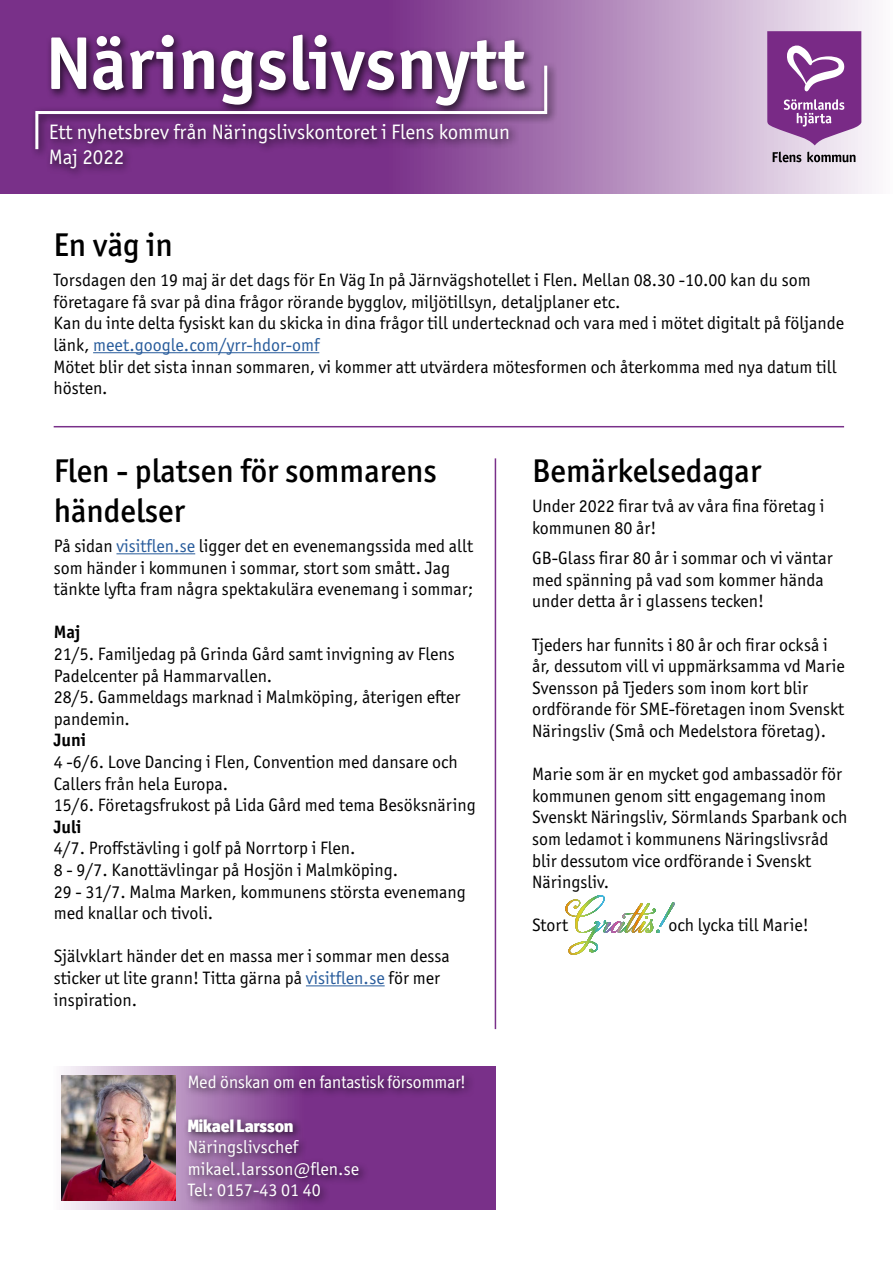
<style>
.page{position:relative;width:893px;height:1263px;background:#fff}
.page>*{position:absolute;margin:0;border:0;box-sizing:border-box;transform-origin:0 0}
.t1{font:700 75px "Officina Sans ITC Pro";color:#fff}
.t2{font:500 33px/39.6px "Officina Sans ITC Pro";color:#000}
.t3{font:21px/25.2px "Officina Sans ITC Pro";color:#fff}
.t4{font:18px/21.6px "Officina Sans ITC Pro";color:#000}
.t5{font:18px/21.6px "Officina Sans ITC Pro";color:#fff}
.t6{font:18px "Officina Display ITC Std";color:#fff}
.t7{font:900 18px "Officina Display ITC Std";letter-spacing:-.01em;color:#fff}
.t8{font:700 18px "Officina Sans ITC Pro";color:#000}
.s1{color:#275b9b}
</style>
<div class="page">
<svg style="left:61px;top:1066px;width:435px;height:144px;background:#9c68a5"></svg>
<hr style="left:116px;top:553px;width:79px;height:1px;background:#275b9b">
<hr style="left:306px;top:985px;width:79px;height:1px;background:#275b9b">
<svg style="left:0;top:0;width:872px;height:193px;background:#ac7fb6"></svg>
<div style="left:46px;top:30px;width:490px;height:87px;background:#000;opacity:.75"></div>
<div style="left:30px;top:61px;width:528px;height:99px;background:#000;opacity:.75"></div>
<hr style="left:35px;top:111px;width:3px;height:38px;background:#fff">
<hr style="left:37px;top:111px;width:509px;height:3px;background:#fff">
<hr style="left:544px;top:66px;width:3px;height:48px;background:#fff">
<div style="left:46px;top:118px;width:473px;height:61px;background:#000;opacity:.75"></div>
<svg style="left:767px;top:31px;width:94px;height:114px;background:#93549e"></svg>
<svg style="left:773px;top:152px;width:28px;height:10px"></svg>
<svg style="left:807px;top:152px;width:48px;height:10px"></svg>
<hr style="left:93px;top:352px;width:226px;height:1px;background:#275b9b">
<hr style="left:54px;top:426px;width:790px;height:1px;background:#793089">
<hr style="left:495px;top:458px;width:1px;height:571px;background:#793089">
<img style="left:62px;top:1076px;width:113px;height:124px">
<div style="left:183px;top:1071px;width:292px;height:136px;background:#000;opacity:.75"></div>
<img style="left:565px;top:895px;width:110px;height:60px">
<h1 class="t1" style="left:46px;top:17px;width:481px">Näringslivsnytt</h1>
<p class="t3" style="left:49px;top:119px;width:463px">Ett nyhetsbrev från Näringslivskontoret i Flens kommun<br>Maj 2022</p>
<h2 class="t2" style="left:53px;top:225px;width:121px">En väg in</h2>
<p class="t4" style="left:53px;top:269px;width:792px">Torsdagen den 19 maj är det dags för En Väg In på Järnvägshotellet i Flen. Mellan 08.30 -10.00 kan du som företagare få svar på dina frågor rörande bygglov, miljötillsyn, detaljplaner etc.<br>Kan du inte delta fysiskt kan du skicka in dina frågor till undertecknad och vara med i mötet digitalt på följande länk, <span class="s1">meet.google.com/yrr-hdor-omf<br></span>Mötet blir det sista innan sommaren, vi kommer att utvärdera mötesformen och återkomma med nya datum till hösten.</p>
<h2 class="t2" style="left:54px;top:451px;width:385px">Flen - platsen för sommarens händelser</h2>
<p class="t4" style="left:54px;top:535px;width:421px">På sidan <span class="s1">visitflen.se</span> ligger det en evenemangssida med allt som händer i kommunen i sommar, stort som smått. Jag tänkte lyfta fram några spektakulära evenemang i sommar;</p>
<p class="t8" style="left:54px;top:621px;width:28px">Maj</p>
<p class="t4" style="left:54px;top:643px;width:408px">21/5. Familjedag på Grinda Gård samt invigning av Flens Padelcenter på Hammarvallen.<br>28/5. Gammeldags marknad i Malmköping, återigen efter pandemin.</p>
<p class="t8" style="left:54px;top:729px;width:34px">Juni</p>
<p class="t4" style="left:54px;top:751px;width:423px">4 -6/6. Love Dancing i Flen, Convention med dansare och<br>Callers från hela Europa.<br>15/6. Företagsfrukost på Lida Gård med tema Besöksnäring</p>
<p class="t8" style="left:54px;top:815px;width:29px">Juli</p>
<p class="t4" style="left:54px;top:837px;width:413px">4/7. Proffstävling i golf på Norrtorp i Flen.<br>8 - 9/7. Kanottävlingar på Hosjön i Malmköping.<br>29 - 31/7. Malma Marken, kommunens största evenemang med knallar och tivoli.</p>
<p class="t4" style="left:54px;top:945px;width:398px">Självklart händer det en massa mer i sommar men dessa sticker ut lite grann! Titta gärna på <span class="s1">visitflen.se</span> för mer inspiration.</p>
<p class="t6" style="left:188px;top:1072px;width:279px">Med önskan om en fantastisk försommar!</p>
<p class="t7" style="left:188px;top:1115px;width:107px">Mikael Larsson</p>
<p class="t5" style="left:188px;top:1136px;width:173px">Näringslivschef mikael.larsson@flen.se<br>Tel: 0157-43 01 40</p>
<h2 class="t2" style="left:532px;top:451px;width:231px">Bemärkelsedagar</h2>
<p class="t4" style="left:532px;top:495px;width:294px">Under 2022 firar två av våra fina företag i kommunen 80 år!</p>
<p class="t4" style="left:532px;top:547px;width:302px">GB-Glass firar 80 år i sommar och vi väntar med spänning på vad som kommer hända under detta år i glassens tecken!</p>
<p class="t4" style="left:532px;top:634px;width:314px">Tjeders har funnits i 80 år och firar också i år, dessutom vill vi uppmärksamma vd Marie Svensson på Tjeders som inom kort blir ordförande för SME-företagen inom Svenskt Näringsliv (Små och Medelstora företag).</p>
<p class="t4" style="left:532px;top:763px;width:317px">Marie som är en mycket god ambassadör för kommunen genom sitt engagemang inom Svenskt Näringsliv, Sörmlands Sparbank och som ledamot i kommunens Näringslivsråd blir dessutom vice ordförande i Svenskt Näringsliv.</p>
<p class="t4" style="left:532px;top:914px;width:38px">Stort</p>
<p class="t4" style="left:668px;top:914px;width:142px">och lycka till Marie!</p>
</div>
